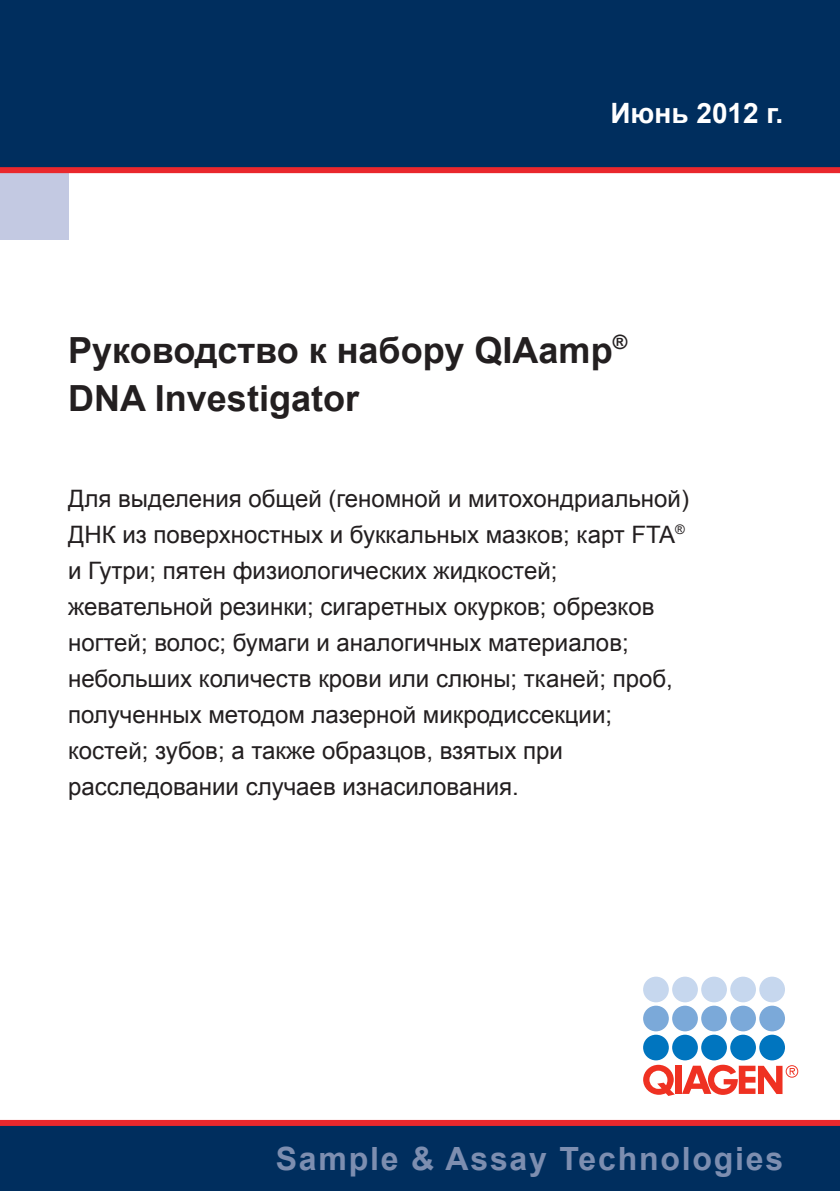
<style>
.page{position:relative;width:840px;height:1191px;background:#fff}
.page>*{position:absolute;margin:0;border:0;box-sizing:border-box;transform-origin:0 0}
.t1{font:700 36px/48px "Arial";color:#231f20}
.t2{font:700 32px "Arial";letter-spacing:.055em;color:#7d8eb0}
.t3{font:700 28px "Arial";color:#fff}
.t4{font:24px/36px "Arial";color:#231f20}
</style>
<div class="page">
<div style="left:0;top:172px;width:68px;height:68px;background:#c3c9e2"></div>
<div style="left:0;top:0;width:839px;height:170px;background:#002e5e"></div>
<div style="left:0;top:1123px;width:839px;height:68px;background:#002e5e"></div>
<div style="left:0;top:1120px;width:839px;height:6px;background:#e9282d"></div>
<div style="left:0;top:167px;width:839px;height:6px;background:#e9282d"></div>
<div style="left:642px;top:1034px;width:26px;height:26px;background:#0075bf;border-radius:50%"></div>
<div style="left:671px;top:1034px;width:26px;height:26px;background:#0075bf;border-radius:50%"></div>
<div style="left:700px;top:1034px;width:26px;height:26px;background:#0075bf;border-radius:50%"></div>
<div style="left:729px;top:1034px;width:26px;height:26px;background:#0075bf;border-radius:50%"></div>
<div style="left:758px;top:1034px;width:26px;height:26px;background:#0075bf;border-radius:50%"></div>
<div style="left:642px;top:1005px;width:26px;height:26px;background:#7ba9d9;border-radius:50%"></div>
<div style="left:671px;top:1005px;width:26px;height:26px;background:#7ba9d9;border-radius:50%"></div>
<div style="left:700px;top:1005px;width:26px;height:26px;background:#7ba9d9;border-radius:50%"></div>
<div style="left:729px;top:1005px;width:26px;height:26px;background:#7ba9d9;border-radius:50%"></div>
<div style="left:758px;top:1005px;width:26px;height:26px;background:#7ba9d9;border-radius:50%"></div>
<div style="left:642px;top:976px;width:26px;height:26px;background:#c6d7ee;border-radius:50%"></div>
<div style="left:671px;top:976px;width:26px;height:26px;background:#c6d7ee;border-radius:50%"></div>
<div style="left:700px;top:976px;width:26px;height:26px;background:#c6d7ee;border-radius:50%"></div>
<div style="left:729px;top:976px;width:26px;height:26px;background:#c6d7ee;border-radius:50%"></div>
<div style="left:758px;top:976px;width:26px;height:26px;background:#c6d7ee;border-radius:50%"></div>
<svg style="left:643px;top:1064px;width:31px;height:32px"></svg>
<div style="left:675px;top:1065px;width:6px;height:29px;background:#ef3122"></div>
<svg style="left:681px;top:1064px;width:116px;height:30px"></svg>
<p class="t3" style="left:610px;top:97px;width:174px">Июнь 2012 г.</p>
<h1 class="t1" style="left:68px;top:326px;width:560px">Руководство к набору QIAamp<sup>®<br></sup>DNA Investigator</h1>
<p class="t4" style="left:68px;top:480px;width:622px">Для выделения общей (геномной и митохондриальной)<br>ДНК из поверхностных и буккальных мазков; карт FTA<sup>® </sup>и Гутри; пятен физиологических жидкостей; жевательной резинки; сигаретных окурков; обрезков ногтей; волос; бумаги и аналогичных материалов; небольших количеств крови или слюны; тканей; проб, полученных методом лазерной микродиссекции; костей; зубов; а также образцов, взятых при расследовании случаев изнасилования.</p>
<h2 class="t2" style="left:276px;top:1140px;width:508px">Sample &amp; Assay Technologies</h2>
</div>
